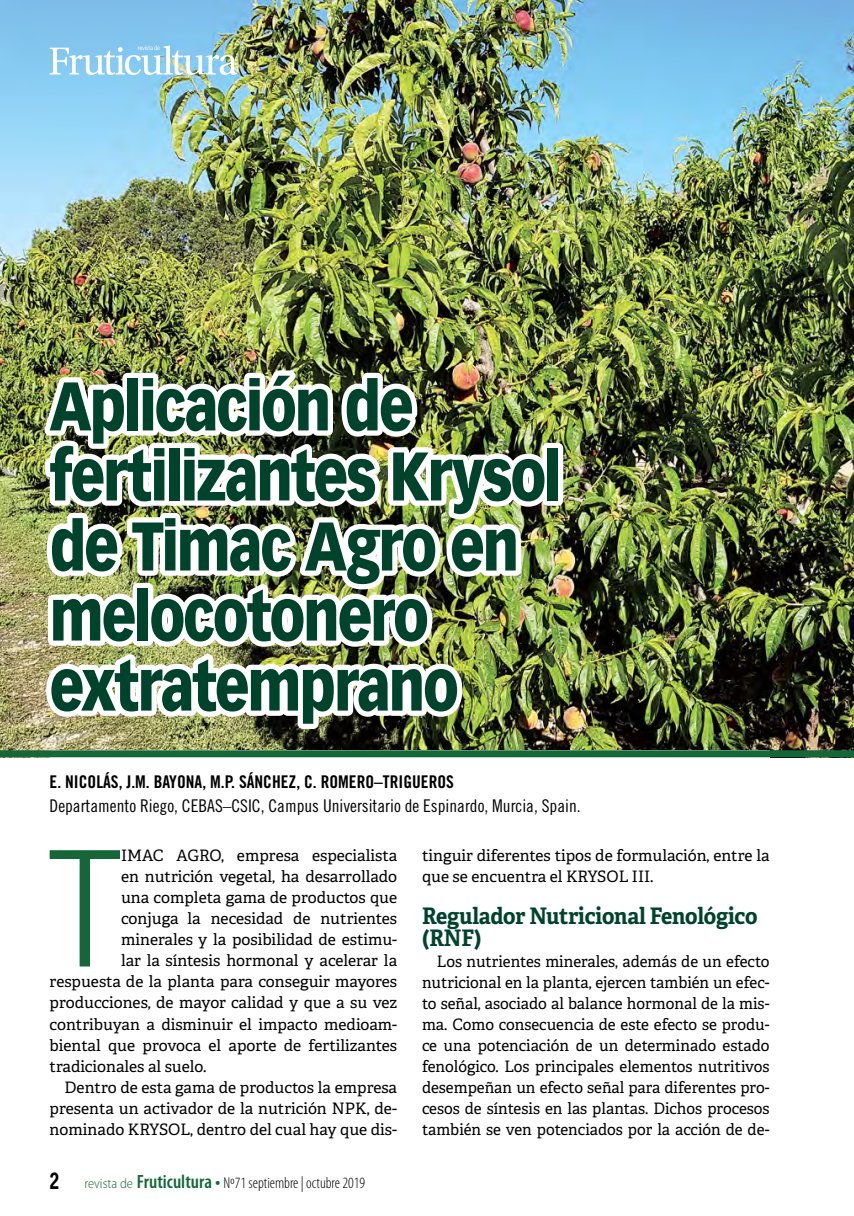
<style>
.page{position:relative;width:854px;height:1216px;background:#fff}
.page>*{position:absolute;margin:0;border:0;box-sizing:border-box;transform-origin:0 0}
.t1{font:300 condensed 162.75px "Helvetica Neue LT Std";color:#15673a}
.t2{font:900 67.38px/70px "Vectora LT Std";letter-spacing:-.04em;color:#00432c;scale:.82 1}
.t3{font:700 22.75px/21px "Adelle";letter-spacing:-.01em;color:#00432c;scale:.94 1}
.t4{font:17.5px "Trade Gothic LT Std Cn 18";color:#000}
.t5{font:17.5px "Trade Gothic LT Std Bd Cn 20";color:#000}
.t6{font:15.75px/21px "Adelle";color:#000}
.t7{font:300 condensed 15.75px "Myriad Pro";color:#000}
.s1{font-family:"News Gothic Std";font-weight:700;font-stretch:normal;font-size:21px}
.s2{font-stretch:semi-condensed;font-size:14px;color:#15673a}
.s3{font-weight:600;font-size:19.25px;color:#15673a}
</style>
<div class="page">
<img style="left:0;top:0;width:853px;height:750px">
<div style="left:0;top:750px;width:853px;height:7px;background:#15673a"></div>
<img style="left:50px;top:45px;width:187px;height:30px">
<img style="left:36px;top:365px;width:518px;height:369px">
<h2 class="t2" style="left:50px;top:371px;width:625px">Aplicación de fertilizantes Krysol de Timac Agro en melocotonero extratemprano</h2>
<p class="t5" style="left:50px;top:770px;width:405px">E. NICOLÁS, J.M. BAYONA, M.P. SÁNCHEZ, C. ROMERO–TRIGUEROS</p>
<p class="t4" style="left:50px;top:795px;width:532px">Departamento Riego, CEBAS–CSIC, Campus Universitario de Espinardo, Murcia, Spain.</p>
<h1 class="t1" style="left:49px;top:815px;width:74px">T</h1>
<p class="t6" style="left:121px;top:845px;width:277px">IMAC AGRO, empresa especialista</p>
<p class="t6" style="left:422px;top:845px;width:349px">tinguir diferentes tipos de formulación, entre la que se encuentra el KRYSOL III.</p>
<h3 class="t3" style="left:422px;top:906px;width:358px">Regulador Nutricional Fenológico (RNF)</h3>
<p class="t6" style="left:422px;top:950px;width:349px;text-align:justify;text-indent:15px">Los nutrientes minerales, además de un efecto nutricional en la planta, ejercen también un efec&shy;to señal, asociado al balance hormonal de la mis&shy;ma. Como consecuencia de este efecto se produ&shy;ce una potenciación de un determinado estado fenológico. Los principales elementos nutritivos desempeñan un efecto señal para diferentes pro&shy;cesos de síntesis en las plantas. Dichos procesos también se ven potenciados por la acción de de-</p>
<p class="t6" style="left:121px;top:866px;width:277px">en nutrición vegetal, ha desarrollado</p>
<p class="t6" style="left:121px;top:887px;width:277px">una completa gama de productos que</p>
<p class="t6" style="left:121px;top:908px;width:277px">conjuga la necesidad de nutrientes</p>
<p class="t6" style="left:121px;top:929px;width:277px">minerales y la posibilidad de estimu-</p>
<p class="t6" style="left:121px;top:950px;width:277px">lar la síntesis hormonal y acelerar la</p>
<p class="t6" style="left:50px;top:971px;width:349px">respuesta de la planta para conseguir mayores</p>
<p class="t6" style="left:50px;top:992px;width:349px">producciones, de mayor calidad y que a su vez</p>
<p class="t6" style="left:50px;top:1013px;width:349px">contribuyan a disminuir el impacto medioam-</p>
<p class="t6" style="left:50px;top:1034px;width:349px">biental que provoca el aporte de fertilizantes</p>
<p class="t6" style="left:50px;top:1055px;width:158px">tradicionales al suelo.</p>
<p class="t6" style="left:64px;top:1076px;width:334px">Dentro de esta gama de productos la empresa</p>
<p class="t6" style="left:50px;top:1097px;width:349px">presenta un activador de la nutrición NPK, de-</p>
<p class="t6" style="left:50px;top:1118px;width:349px">nominado KRYSOL, dentro del cual hay que dis-</p>
<p class="t7" style="left:50px;top:1174px;width:317px"><span class="s1">2</span> <span class="s2">revista de</span> <span class="s3">Fruticultura •</span> Nº71 septiembre | octubre 2019</p>
</div>
